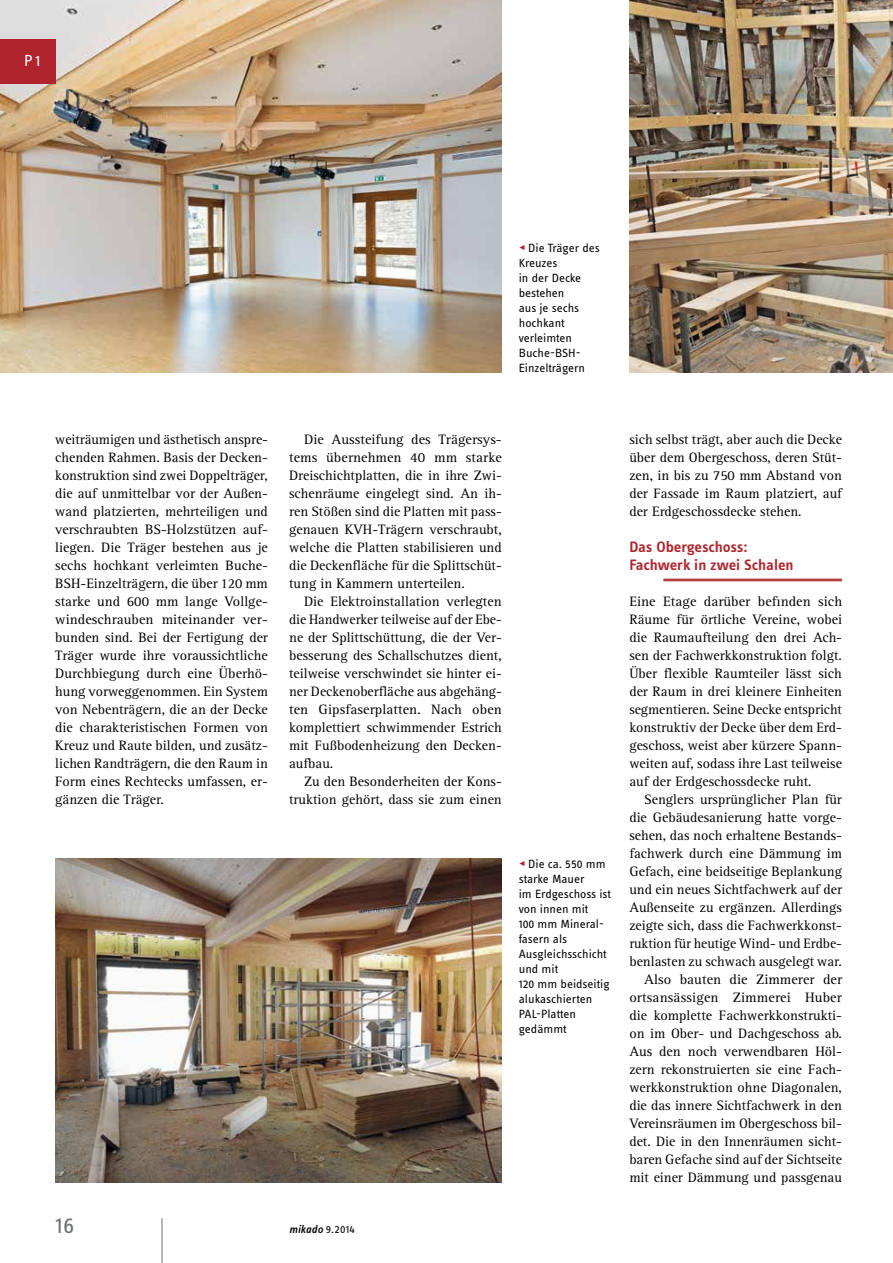
<style>
.page{position:relative;width:893px;height:1263px;background:#fff}
.page>*{position:absolute;margin:0;border:0;box-sizing:border-box;transform-origin:0 0}
.t1{font:24px "Info OT Text";color:#707172;scale:1.05 1}
.t2{font:16.5px "Info OT Text";color:#fff;scale:1.05 1}
.t3{font:600 15.6px/18px "Info OT Text";letter-spacing:-.005em;color:#b0252d;scale:1.05 1}
.t4{font:14.1px/18px "Rotis Serif Pro";color:#000;text-align:justify}
.t5{font:12.3px/15px "Info OT Text";color:#000;scale:1.05 1}
.t6{font:italic 500 11.4px "Info OT Text";letter-spacing:.01em;color:#000;scale:1.05 1}
.s1{color:#b0252d}
.s2{font-weight:400;font-style:normal}
</style>
<div class="page">
<hr style="left:162px;top:1218px;width:1px;height:45px;background:#707172">
<img style="left:629px;top:0;width:264px;height:372px">
<img style="left:0;top:0;width:502px;height:372px">
<div style="left:0;top:39px;width:55px;height:45px;background:#b0252d"></div>
<img style="left:55px;top:858px;width:447px;height:324px">
<hr style="left:663px;top:579px;width:179px;height:2px;background:#b73e38">
<p class="t2" style="left:24px;top:50px;width:17px">P1</p>
<p class="t5" style="left:519px;top:240px;width:79px"><span class="s1">◂</span> Die Träger des<br>Kreuzes<br>in der Decke bestehen<br>aus je sechs hochkant verleimten<br>Buche-BSH-<br>Einzelträgern</p>
<p class="t4" style="left:55px;top:431px;width:214px">weiträumigen und ästhetisch anspre&shy;chenden Rahmen. Basis der Decken&shy;konstruktion sind zwei Doppelträger, die auf unmittelbar vor der Außen&shy;wand platzierten, mehrteiligen und verschraubten BS-Holzstützen auf&shy;liegen. Die Träger bestehen aus je sechs hochkant verleimten Buche-BSH-Einzelträgern, die über 120 mm starke und 600 mm lange Vollge&shy;windeschrauben miteinander ver&shy;bunden sind. Bei der Fertigung der Träger wurde ihre voraussichtliche Durchbiegung durch eine Überhö&shy;hung vorweggenommen. Ein System von Nebenträgern, die an der Decke die charakteristischen Formen von Kreuz und Raute bilden, und zusätz&shy;lichen Randträgern, die den Raum in Form eines Rechtecks umfassen, er&shy;gänzen die Träger.</p>
<p class="t4" style="left:289px;top:431px;width:214px;text-indent:15px">Die Aussteifung des Trägersys&shy;tems übernehmen 40 mm starke Dreischichtplatten, die in ihre Zwi&shy;schenräume eingelegt sind. An ih&shy;ren Stößen sind die Platten mit pass&shy;genauen KVH-Trägern verschraubt, welche die Platten stabilisieren und die Deckenfläche für die Splittschüt&shy;tung in Kammern unterteilen.</p>
<p class="t4" style="left:289px;top:593px;width:214px;text-indent:15px">Die Elektroinstallation verlegten die Handwerker teilweise auf der Ebe&shy;ne der Splittschüttung, die der Ver&shy;besserung des Schallschutzes dient, teilweise verschwindet sie hinter ei&shy;ner Deckenoberfläche aus abgehäng&shy;ten Gipsfaserplatten. Nach oben komplettiert schwimmender Estrich mit Fußbodenheizung den Decken&shy;aufbau.</p>
<p class="t4" style="left:289px;top:773px;width:214px;text-align:right">Zu den Besonderheiten der Kons&shy;truktion gehört, dass sie zum einen</p>
<p class="t5" style="left:519px;top:856px;width:89px"><span class="s1">◂</span> Die ca. 550 mm starke Mauer<br>im Erdgeschoss ist von innen mit<br>100 mm Mineral&shy;fasern als<br>Ausgleichsschicht und mit<br>120 mm beidseitig alukaschierten<br>PAL-Platten gedämmt</p>
<h1 class="t1" style="left:55px;top:1210px;width:20px">16</h1>
<p class="t6" style="left:289px;top:1222px;width:64px">mikado <span class="s2">9.2014</span></p>
<p class="t4" style="left:629px;top:431px;width:214px">sich selbst trägt, aber auch die Decke über dem Obergeschoss, deren Stüt&shy;zen, in bis zu 750 mm Abstand von der Fassade im Raum platziert, auf der Erdgeschossdecke stehen.</p>
<p class="t3" style="left:629px;top:538px;width:158px">Das Obergeschoss:<br>Fachwerk in zwei Schalen</p>
<p class="t4" style="left:629px;top:593px;width:214px">Eine Etage darüber befinden sich Räume für örtliche Vereine, wobei die Raumaufteilung den drei Ach&shy;sen der Fachwerkkonstruktion folgt.<br>Über flexible Raumteiler lässt sich der Raum in drei kleinere Einheiten segmentieren. Seine Decke entspricht konstruktiv der Decke über dem Erd&shy;geschoss, weist aber kürzere Spann&shy;weiten auf, sodass ihre Last teilweise auf der Erdgeschossdecke ruht.</p>
<p class="t4" style="left:629px;top:791px;width:214px;text-align:right">Senglers ursprünglicher Plan für die Gebäudesanierung hatte vorge&shy;sehen, das noch erhaltene Bestands&shy;fachwerk durch eine Dämmung im Gefach, eine beidseitige Beplankung und ein neues Sichtfachwerk auf der Außenseite zu ergänzen. Allerdings zeigte sich, dass die Fachwerkkonst&shy;ruktion für heutige Wind- und Erdbe&shy;benlasten zu schwach ausgelegt war.<br>Also bauten die Zimmerer der ortsansässigen Zimmerei Huber die komplette Fachwerkkonstrukti&shy;on im Ober- und Dachgeschoss ab.<br>Aus den noch verwendbaren Höl&shy;zern rekonstruierten sie eine Fach&shy;werkkonstruktion ohne Diagonalen, die das innere Sichtfachwerk in den Vereinsräumen im Obergeschoss bil&shy;det. Die in den Innenräumen sicht&shy;baren Gefache sind auf der Sichtseite mit einer Dämmung und passgenau</p>
</div>
